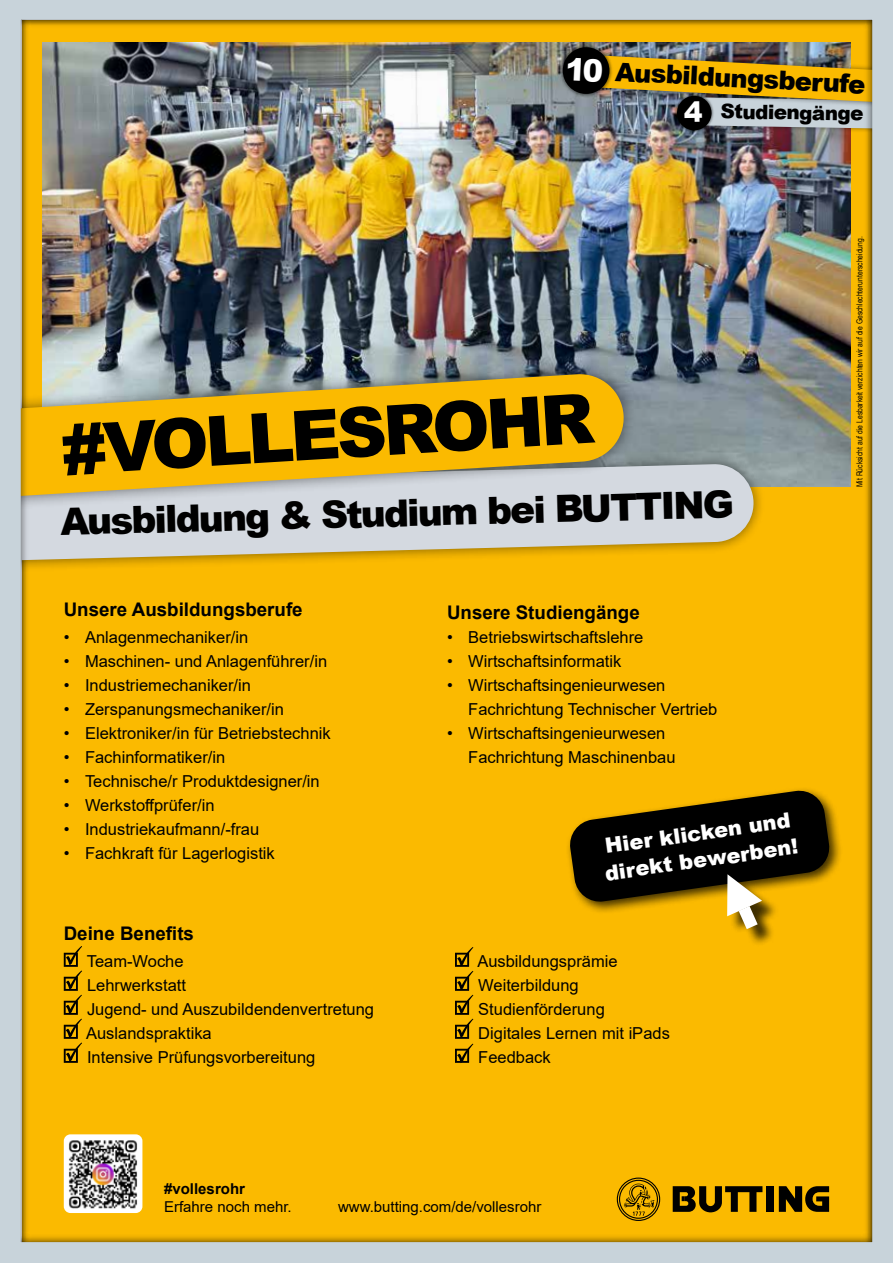
<style>
.page{position:relative;width:893px;height:1263px;background:#fff}
.page>*{position:absolute;margin:0;border:0;box-sizing:border-box;transform-origin:0 0}
.t1{font:900 69.15px "Arial";color:#000}
.t2{font:900 37.5px "Arial";color:#000}
.t3{font:900 25.8px "Arial";color:#000}
.t4{font:900 21px/27px "Arial";color:#fff}
.t5{font:900 19.95px "Arial";color:#000}
.t6{font:700 18.75px "Arial";color:#000}
.t7{font:16.5px/24px "Arial";color:#000}
.t8{font:15px "Arial";color:#000}
.t9{font:700 15px "Arial";color:#000}
.t10{font:8.25px "Arial Narrow";color:#000}
.s1{font-size:30.9px;color:#fff}
</style>
<div class="page">
<img style="left:0;top:0;width:893px;height:1263px">
<img style="left:581px;top:55px;width:312px;height:76px">
<h3 class="t3" style="left:566px;top:50px;width:302px;rotate:3deg"><span class="s1">10</span> Ausbildungsberufe</h3>
<p class="t5" style="left:721px;top:97px;width:144px;rotate:1deg">Studiengänge</p>
<h1 class="t1" style="left:58px;top:402px;width:535px;rotate:-4deg">#VOLLESROHR</h1>
<h2 class="t2" style="left:60px;top:492px;width:675px;rotate:-1deg">Ausbildung &amp; Studium bei BUTTING</h2>
<p class="t6" style="left:64px;top:596px;width:240px">Unsere Ausbildungsberufe</p>
<p class="t7" style="left:64px;top:625px;width:186px">• Anlagenmechaniker/in</p>
<p class="t7" style="left:64px;top:649px;width:265px">• Maschinen- und Anlagenführer/in</p>
<p class="t7" style="left:64px;top:673px;width:189px">• Industriemechaniker/in</p>
<p class="t7" style="left:64px;top:697px;width:222px">• Zerspanungsmechaniker/in</p>
<p class="t7" style="left:64px;top:721px;width:269px">• Elektroniker/in für Betriebstechnik</p>
<p class="t7" style="left:64px;top:745px;width:163px">• Fachinformatiker/in</p>
<p class="t7" style="left:64px;top:769px;width:258px">• Technische/r Produktdesigner/in</p>
<p class="t7" style="left:64px;top:793px;width:152px">• Werkstoffprüfer/in</p>
<p class="t7" style="left:64px;top:817px;width:197px">• Industriekaufmann/-frau</p>
<p class="t7" style="left:64px;top:841px;width:213px">• Fachkraft für Lagerlogistik</p>
<p class="t6" style="left:447px;top:599px;width:194px">Unsere Studiengänge</p>
<p class="t7" style="left:447px;top:625px;width:198px">• Betriebswirtschaftslehre</p>
<p class="t7" style="left:447px;top:649px;width:176px">• Wirtschaftsinformatik</p>
<p class="t7" style="left:468px;top:673px;width:251px;text-indent:-21px">• Wirtschaftsingenieurwesen<br>Fachrichtung Technischer Vertrieb</p>
<p class="t7" style="left:468px;top:721px;width:209px;text-indent:-21px">• Wirtschaftsingenieurwesen<br>Fachrichtung Maschinenbau</p>
<p class="t4" style="left:599px;top:832px;width:196px;rotate:-8deg">Hier klicken und direkt bewerben!</p>
<p class="t6" style="left:64px;top:920px;width:132px">Deine Benefits</p>
<p class="t7" style="left:86px;top:949px;width:290px">Team-Woche<br>Lehrwerkstatt<br>Jugend- und Auszubildendenvertretung<br>Auslandspraktika<br>Intensive Prüfungsvorbereitung</p>
<p class="t7" style="left:477px;top:949px;width:194px">Ausbildungsprämie<br>Weiterbildung<br>Studienförderung<br>Digitales Lernen mit iPads<br>Feedback</p>
<p class="t9" style="left:164px;top:1178px;width:82px">#vollesrohr</p>
<p class="t8" style="left:164px;top:1196px;width:129px">Erfahre noch mehr.</p>
<p class="t8" style="left:338px;top:1196px;width:205px">www.butting.com/de/vollesrohr</p>
<p class="t10" style="left:854px;top:487px;width:252px;rotate:-90deg">Mit Rücksicht auf die Lesbarkeit verzichten wir auf die Geschlechterunterscheidung.</p>
</div>
